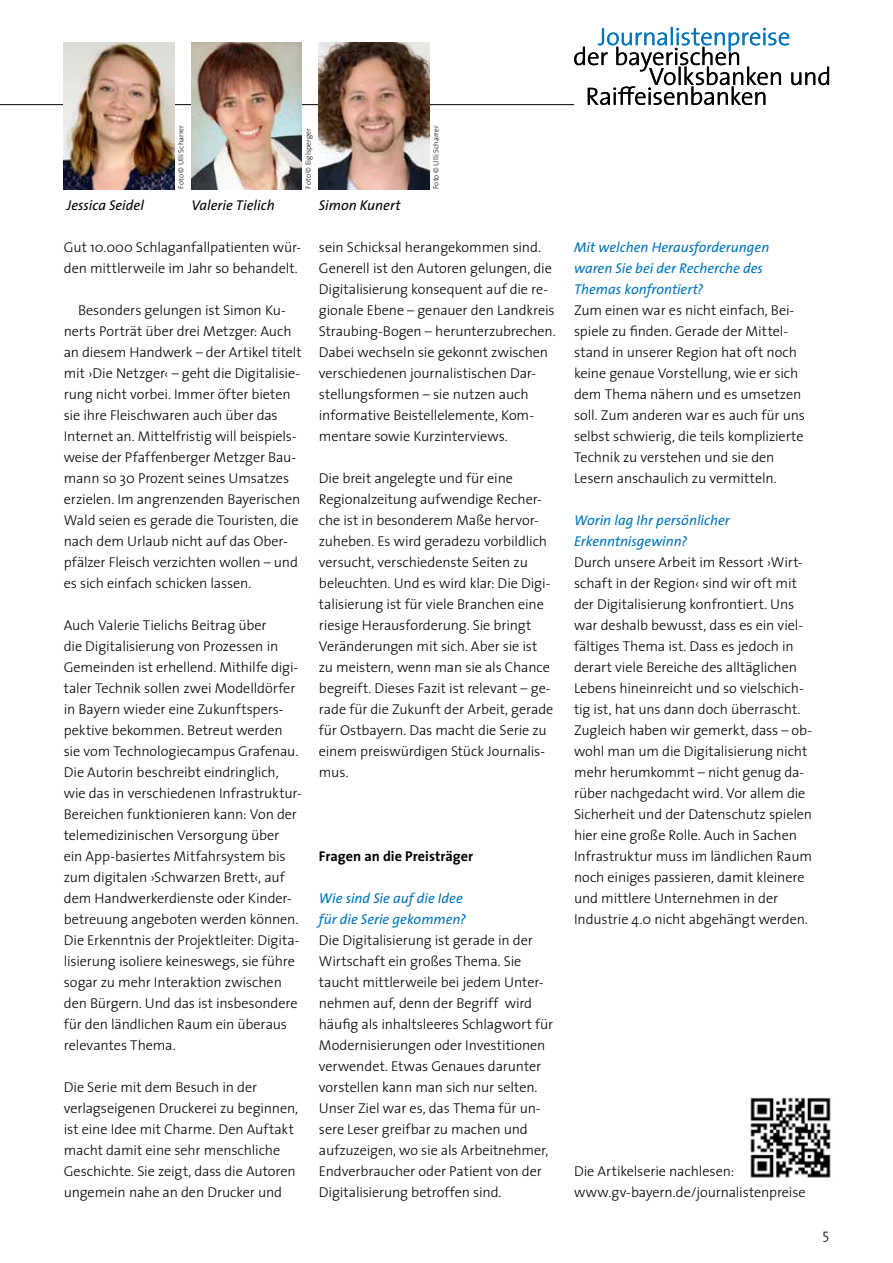
<style>
.page{position:relative;width:893px;height:1263px;background:#fff}
.page>*{position:absolute;margin:0;border:0;box-sizing:border-box;transform-origin:0 0}
.t1{font:300 14.25px/21px "The Sans 3";letter-spacing:-.01em;color:#000}
.t2{font:italic 14.25px/21px "The Sans 5";color:#0075be}
.t3{font:italic 14.25px "The Sans 5";color:#000}
.t4{font:14.25px "The Sans 7 Bold Plain";color:#000}
.t5{font:300 7.5px "The Sans 3";letter-spacing:.01em;color:#000}
</style>
<div class="page">
<hr style="left:0;top:104px;width:574px;height:1px;background:#000">
<svg style="left:574px;top:27px;width:255px;height:78px"></svg>
<img style="left:191px;top:42px;width:111px;height:147px">
<img style="left:64px;top:42px;width:110px;height:147px">
<img style="left:319px;top:42px;width:110px;height:147px">
<img style="left:750px;top:1097px;width:81px;height:81px">
<p class="t5" style="left:175px;top:189px;width:65px;rotate:-90deg">Foto © Ulli Scharrer</p>
<p class="t5" style="left:302px;top:189px;width:62px;rotate:-90deg">Foto © Eiglsperger</p>
<p class="t5" style="left:430px;top:189px;width:65px;rotate:-90deg">Foto © Ulli Scharrer</p>
<p class="t3" style="left:67px;top:193px;width:79px">Jessica Seidel</p>
<p class="t3" style="left:319px;top:193px;width:83px">Simon Kunert</p>
<p class="t1" style="left:319px;top:236px;width:238px">sein Schicksal herangekommen sind.<br>Generell ist den Autoren gelungen, die Digitalisierung konsequent auf die re&shy;gionale Ebene – genauer den Landkreis Straubing-Bogen – herunterzubrechen.<br>Dabei wechseln sie gekonnt zwischen verschiedenen journalistischen Dar&shy;stellungsformen – sie nutzen auch informative Beistellelemente, Kom&shy;mentare sowie Kurzinterviews.</p>
<p class="t1" style="left:319px;top:467px;width:236px">Die breit angelegte und für eine Regionalzeitung aufwendige Recher&shy;che ist in besonderem Maße hervor&shy;zuheben. Es wird geradezu vorbildlich versucht, verschiedenste Seiten zu beleuchten. Und es wird klar: Die Digi&shy;talisierung ist für viele Branchen eine riesige Herausforderung. Sie bringt Veränderungen mit sich. Aber sie ist zu meistern, wenn man sie als Chance begreift. Dieses Fazit ist relevant – ge&shy;rade für die Zukunft der Arbeit, gerade für Ostbayern. Das macht die Serie zu einem preiswürdigen Stück Journalis&shy;mus.</p>
<p class="t3" style="left:191px;top:193px;width:85px">Valerie Tielich</p>
<p class="t1" style="left:64px;top:236px;width:239px">Gut 10.000 Schlaganfallpatienten wür&shy;den mittlerweile im Jahr so behandelt.</p>
<p class="t1" style="left:64px;top:299px;width:240px;text-indent:14px">Besonders gelungen ist Simon Ku&shy;nerts Porträt über drei Metzger: Auch an diesem Handwerk – der Artikel titelt mit ›Die Netzger‹ – geht die Digitalisie&shy;rung nicht vorbei. Immer öfter bieten sie ihre Fleischwaren auch über das Internet an. Mittelfristig will beispiels&shy;weise der Pfaffenberger Metzger Bau&shy;mann so 30 Prozent seines Umsatzes erzielen. Im angrenzenden Bayerischen Wald seien es gerade die Touristen, die nach dem Urlaub nicht auf das Ober&shy;pfälzer Fleisch verzichten wollen – und es sich einfach schicken lassen.</p>
<p class="t1" style="left:64px;top:614px;width:239px">Auch Valerie Tielichs Beitrag über<br>die Digitalisierung von Prozessen in Gemeinden ist erhellend. Mithilfe digi&shy;taler Technik sollen zwei Modelldörfer in Bayern wieder eine Zukunftspers&shy;pektive bekommen. Betreut werden sie vom Technologiecampus Grafenau.<br>Die Autorin beschreibt eindringlich, wie das in verschiedenen Infrastruktur-Bereichen funktionieren kann: Von der telemedizinischen Versorgung über<br>ein App-basiertes Mitfahrsystem bis zum digitalen ›Schwarzen Brett‹, auf dem Handwerkerdienste oder Kinder&shy;betreuung angeboten werden können.<br>Die Erkenntnis der Projektleiter: Digita&shy;lisierung isoliere keineswegs, sie führe sogar zu mehr Interaktion zwischen den Bürgern. Und das ist insbesondere für den ländlichen Raum ein überaus relevantes Thema.</p>
<p class="t1" style="left:64px;top:1076px;width:236px">Die Serie mit dem Besuch in der verlagseigenen Druckerei zu beginnen, ist eine Idee mit Charme. Den Auftakt macht damit eine sehr menschliche Geschichte. Sie zeigt, dass die Autoren ungemein nahe an den Drucker und</p>
<p class="t4" style="left:319px;top:844px;width:156px">Fragen an die Preisträger</p>
<p class="t2" style="left:319px;top:887px;width:149px">Wie sind Sie auf die Idee für die Serie gekommen?</p>
<p class="t1" style="left:319px;top:929px;width:236px">Die Digitalisierung ist gerade in der Wirtschaft ein großes Thema. Sie taucht mittlerweile bei jedem Unter&shy;nehmen auf, denn der Begriff wird häufig als inhaltsleeres Schlagwort für Modernisierungen oder Investitionen verwendet. Etwas Genaues darunter vorstellen kann man sich nur selten.<br>Unser Ziel war es, das Thema für un&shy;sere Leser greifbar zu machen und aufzuzeigen, wo sie als Arbeitnehmer, Endverbraucher oder Patient von der Digitalisierung betroffen sind.</p>
<p class="t2" style="left:574px;top:236px;width:197px">Mit welchen Herausforderungen waren Sie bei der Recherche des<br>Themas konfrontiert?</p>
<p class="t1" style="left:574px;top:299px;width:232px">Zum einen war es nicht einfach, Bei&shy;spiele zu finden. Gerade der Mittel&shy;stand in unserer Region hat oft noch keine genaue Vorstellung, wie er sich dem Thema nähern und es umsetzen soll. Zum anderen war es auch für uns selbst schwierig, die teils komplizierte Technik zu verstehen und sie den Lesern anschaulich zu vermitteln.</p>
<p class="t2" style="left:574px;top:509px;width:157px">Worin lag Ihr persönlicher<br>Erkenntnisgewinn?</p>
<p class="t1" style="left:574px;top:551px;width:240px">Durch unsere Arbeit im Ressort ›Wirt&shy;schaft in der Region‹ sind wir oft mit der Digitalisierung konfrontiert. Uns war deshalb bewusst, dass es ein viel&shy;fältiges Thema ist. Dass es jedoch in derart viele Bereiche des alltäglichen Lebens hineinreicht und so vielschich&shy;tig ist, hat uns dann doch überrascht.<br>Zugleich haben wir gemerkt, dass – ob&shy;wohl man um die Digitalisierung nicht mehr herumkommt – nicht genug da&shy;rüber nachgedacht wird. Vor allem die Sicherheit und der Datenschutz spielen hier eine große Rolle. Auch in Sachen Infrastruktur muss im ländlichen Raum noch einiges passieren, damit kleinere und mittlere Unternehmen in der Industrie 4.0 nicht abgehängt werden.</p>
<p class="t1" style="left:574px;top:1160px;width:233px">Die Artikelserie nachlesen: www.gv-bayern.de/journalistenpreise</p>
<p class="t1" style="left:822px;top:1223px;width:8px">5</p>
</div>
